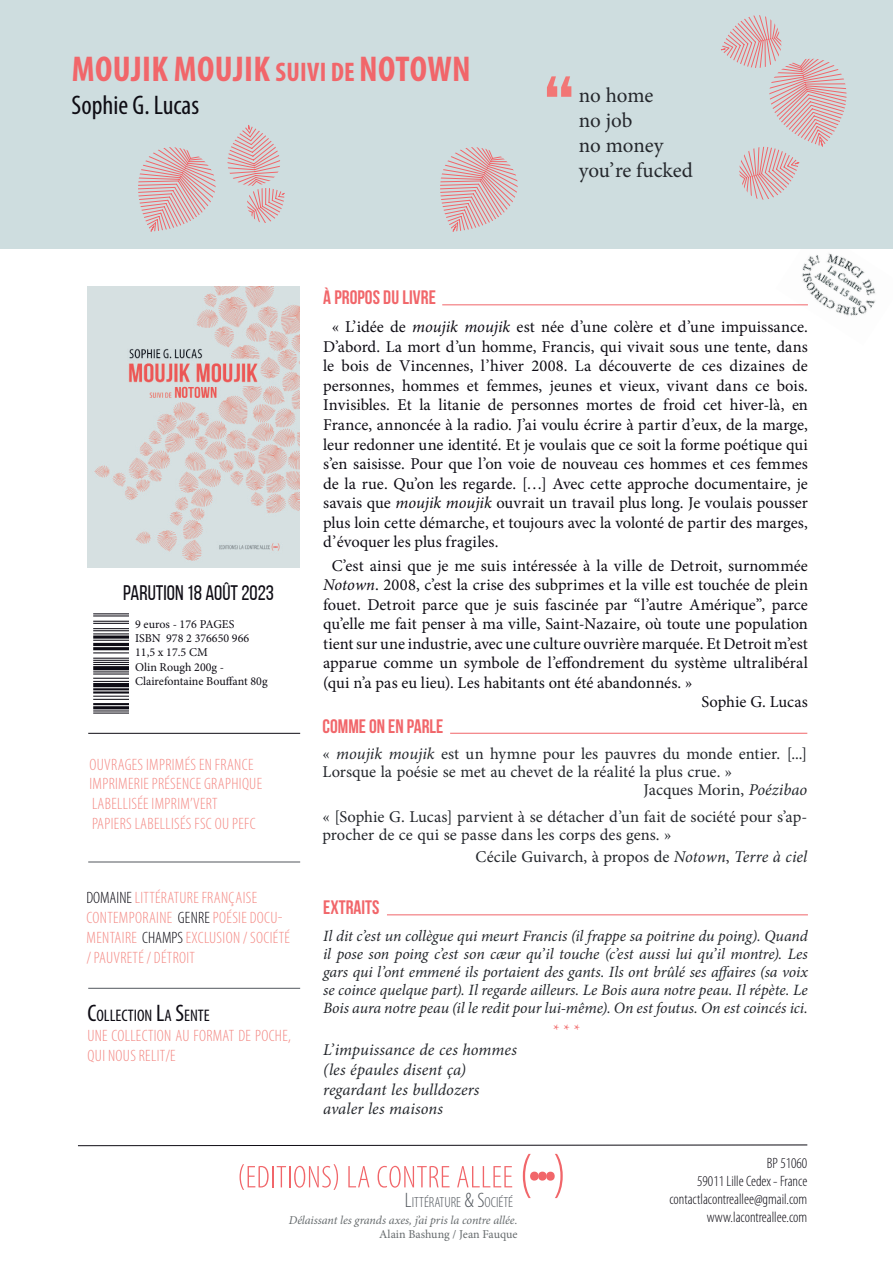
<style>
.page{position:relative;width:893px;height:1263px;background:#fff}
.page>*{position:absolute;margin:0;border:0;box-sizing:border-box;transform-origin:0 0}
.t1{font:700 condensed 36px "Myriad Pro";letter-spacing:.01em;color:#f1666a}
.t2{font:condensed 27px "Myriad Pro";color:#0e0c14}
.t3{font:21px/25.2px "Minion Pro";letter-spacing:-.005em;color:#24272c}
.t4{font:21px "Bebas Neue";color:#0e0c14}
.t5{font:700 19.5px "Bebas Neue";color:#f1666a}
.t6{font:condensed 16.8px "Myriad Pro";color:#0e0c14}
.t7{font:16.5px/19.5px "Minion Pro";color:#0e0c14;text-align:justify}
.t8{font:16.5px/18px "Minion Pro";color:#24272c}
.t9{font:300 condensed 16.5px/19.8px "Myriad Pro";letter-spacing:.02em;color:#f48b86}
.t10{font:italic 16.5px/19.8px "Minion Pro";color:#24272c}
.t11{font:300 condensed 16.5px/19.8px "Myriad Pro";letter-spacing:.02em;color:#f38984}
.t12{font:italic 15.75px/18px "Minion Pro";letter-spacing:-.005em;color:#24272c;text-align:justify}
.t13{font:italic 15.75px "Minion Pro";color:#f16d6e}
.t14{font:300 condensed 15px/18px "Myriad Pro";color:#0e0c14;text-align:right}
.t15{font:300 condensed 14.7px "Myriad Pro";color:#52575d}
.t16{font:12px/14.4px "Minion Pro";color:#0e0c14}
.t17{font:italic 12px "Minion Pro";letter-spacing:-.005em;color:#666b6d}
.t18{font:12px "Minion Pro";letter-spacing:-.005em;color:#666b6d}
.s1{font-size:27px}
.s2{color:#0e0c14}
.s3{font-size:24px}
.s4{font-style:italic}
.s5{font-size:21px}
</style>
<div class="page">
<img style="left:776px;top:248px;width:117px;height:68px">
<div style="left:0;top:0;width:893px;height:248px;background:#cedddf"></div>
<img style="left:87px;top:287px;width:212px;height:280px">
<hr style="left:442px;top:304px;width:366px;height:1px;background:#f1666a">
<svg style="left:523px;top:1154px;width:8px;height:44px"></svg>
<svg style="left:555px;top:1154px;width:8px;height:44px"></svg>
<div style="left:530px;top:1171px;width:9px;height:9px;background:#f1666a;border-radius:50%"></div>
<div style="left:538px;top:1171px;width:9px;height:9px;background:#f1666a;border-radius:50%"></div>
<div style="left:546px;top:1172px;width:9px;height:9px;background:#f1666a;border-radius:50%"></div>
<svg style="left:240px;top:1164px;width:29px;height:26px"></svg>
<hr style="left:272px;top:1166px;width:2px;height:21px;background:#f1666a">
<svg style="left:277px;top:1164px;width:61px;height:26px"></svg>
<svg style="left:348px;top:1166px;width:21px;height:21px"></svg>
<svg style="left:378px;top:1166px;width:72px;height:21px"></svg>
<svg style="left:457px;top:1166px;width:55px;height:21px"></svg>
<img style="left:93px;top:613px;width:35px;height:101px">
<svg style="left:547px;top:76px;width:24px;height:21px"></svg>
<hr style="left:88px;top:862px;width:212px;height:1px;background:#52575d">
<hr style="left:88px;top:988px;width:212px;height:1px;background:#52575d">
<svg style="left:78px;top:1144px;width:730px;height:2px"></svg>
<hr style="left:387px;top:914px;width:421px;height:1px;background:#f1666a">
<hr style="left:88px;top:733px;width:212px;height:1px;background:#0e0c14">
<svg style="left:138px;top:125px;width:147px;height:107px"></svg>
<svg style="left:721px;top:15px;width:126px;height:185px"></svg>
<svg style="left:440px;top:147px;width:78px;height:85px"></svg>
<hr style="left:450px;top:733px;width:357px;height:1px;background:#f1666a">
<h1 class="t1" style="left:72px;top:49px;width:400px">MOUJIK MOUJIK <span class="s1">SUIVI DE</span> NOTOWN</h1>
<h2 class="t2" style="left:72px;top:90px;width:129px">Sophie G. Lucas</h2>
<p class="t3" style="left:579px;top:83px;width:115px">no home<br>no job<br>no money you’re fucked</p>
<p class="t4" style="left:123px;top:581px;width:152px">PARUTION 18 AOÛT 2023</p>
<p class="t16" style="left:135px;top:617px;width:134px">9 euros - 176 PAGES<br>ISBN 978 2 376650 966<br>11,5 x 17.5 CM<br>Olin Rough 200g -<br>Clairefontaine Bouffant 80g</p>
<p class="t9" style="left:89px;top:755px;width:174px">OUVRAGES IMPRIMÉS EN FRANCE<br>IMPRIMERIE PRÉSENCE GRAPHIQUE<br>LABELLISÉE IMPRIM’VERT<br>PAPIERS LABELLISÉS FSC OU PEFC</p>
<p class="t9" style="left:86px;top:888px;width:205px"><span class="s2">DOMAINE</span> LITTÉRATURE FRANÇAISE<br>CONTEMPORAINE <span class="s2">GENRE</span> POÉSIE DOCU-<br>MENTAIRE <span class="s2">CHAMPS</span>EXCLUSION / SOCIÉTÉ / PAUVRETÉ / DÉTROIT</p>
<p class="t6" style="left:87px;top:1007px;width:124px"><span class="s3">C</span>OLLECTION <span class="s3">L</span>A <span class="s3">S</span>ENTE</p>
<p class="t11" style="left:88px;top:1026px;width:205px">UNE COLLECTION AU FORMAT DE POCHE,<br>QUI NOUS RELIT/E</p>
<p class="t5" style="left:323px;top:287px;width:114px">À PROPOS DU LIVRE</p>
<p class="t7" style="left:323px;top:317px;width:486px;text-indent:8px">« L’idée de <span class="s4">moujik moujik</span> est née d’une colère et d’une impuissance.<br>D’abord. La mort d’un homme, Francis, qui vivait sous une tente, dans le bois de Vincennes, l’hiver 2008. La découverte de ces dizaines de personnes, hommes et femmes, jeunes et vieux, vivant dans ce bois.<br>Invisibles. Et la litanie de personnes mortes de froid cet hiver-là, en France, annoncée à la radio. J’ai voulu écrire à partir d’eux, de la marge, leur redonner une identité. Et je voulais que ce soit la forme poétique qui s’en saisisse. Pour que l’on voie de nouveau ces hommes et ces femmes de la rue. Qu’on les regarde. […] Avec cette approche documentaire, je savais que <span class="s4">moujik moujik</span> ouvrait un travail plus long. Je voulais pousser plus loin cette démarche, et toujours avec la volonté de partir des marges, d’évoquer les plus fragiles.</p>
<p class="t7" style="left:332px;top:556px;width:478px">C’est ainsi que je me suis intéressée à la ville de Detroit, surnommée</p>
<p class="t7" style="left:323px;top:575px;width:486px"><span class="s4">Notown</span>. 2008, c’est la crise des subprimes et la ville est touchée de plein</p>
<p class="t7" style="left:323px;top:595px;width:486px">fouet. Detroit parce que je suis fascinée par “l’autre Amérique”, parce</p>
<p class="t7" style="left:323px;top:614px;width:486px">qu’elle me fait penser à ma ville, Saint-Nazaire, où toute une population</p>
<p class="t7" style="left:323px;top:634px;width:486px">tient sur une industrie, avec une culture ouvrière marquée. Et Detroit m’est</p>
<p class="t7" style="left:323px;top:653px;width:486px">apparue comme un symbole de l’effondrement du système ultralibéral</p>
<p class="t7" style="left:323px;top:673px;width:371px">(qui n’a pas eu lieu). Les habitants ont été abandonnés. »</p>
<p class="t7" style="left:702px;top:692px;width:108px">Sophie G. Lucas</p>
<p class="t5" style="left:323px;top:715px;width:122px">COMME ON EN PARLE</p>
<p class="t8" style="left:323px;top:745px;width:486px">« <span class="s4">moujik moujik</span> est un hymne pour les pauvres du monde entier. [...]</p>
<p class="t8" style="left:323px;top:763px;width:411px">Lorsque la poésie se met au chevet de la réalité la plus crue. »</p>
<p class="t8" style="left:643px;top:781px;width:165px">Jacques Morin, <span class="s4">Poézibao</span></p>
<p class="t8" style="left:323px;top:808px;width:486px">« [Sophie G. Lucas] parvient à se détacher d’un fait de société pour s’ap&shy;procher de ce qui se passe dans les corps des gens. »</p>
<p class="t8" style="left:476px;top:848px;width:333px">Cécile Guivarch, à propos de <span class="s4">Notown</span>, <span class="s4">Terre à ciel</span></p>
<p class="t5" style="left:323px;top:897px;width:58px">EXTRAITS</p>
<p class="t12" style="left:323px;top:927px;width:486px">Il dit c’est un collègue qui meurt Francis (il frappe sa poitrine du poing). Quand il pose son poing c’est son cæur qu’il touche (c’est aussi lui qu’il montre). Les gars qui l’ont emmené ils portaient des gants. Ils ont brûlé ses affaires (sa voix se coince quelque part). Il regarde ailleurs. Le Bois aura notre peau. Il répète. Le Bois aura notre peau (il le redit pour lui-même). On est foutus. On est coincés ici.</p>
<p class="t13" style="left:552px;top:1019px;width:29px">* * *</p>
<p class="t10" style="left:323px;top:1040px;width:195px">L’impuissance de ces hommes (les épaules disent ça) regardant les bulldozers avaler les maisons</p>
<p class="t15" style="left:405px;top:1194px;width:110px"><span class="s5">L</span>ITTÉRATURE <span class="s5">&amp; S</span>OCIÉTÉ</p>
<p class="t17" style="left:289px;top:1212px;width:230px">Délaissant les grands axes, j’ai pris la contre allée.</p>
<p class="t18" style="left:379px;top:1226px;width:140px">Alain Bashung / Jean Fauque</p>
<p class="t14" style="left:669px;top:1154px;width:139px">BP 51060<br>59011 Lille Cedex - France contactlacontreallee@gmail.com www.lacontreallee.com</p>
</div>
